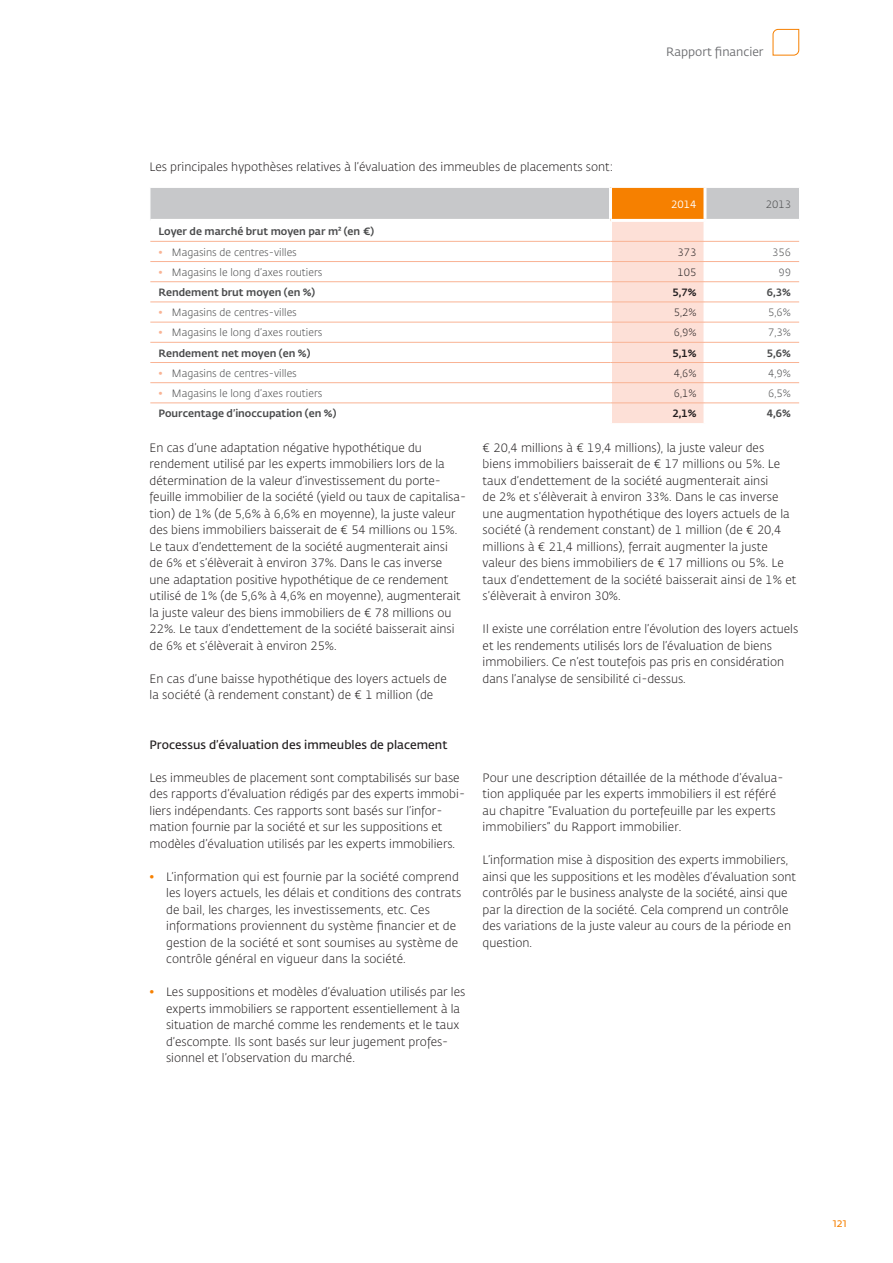
<style>
.page{position:relative;width:893px;height:1263px;background:#fff}
.page>*{position:absolute;margin:0;border:0;box-sizing:border-box;transform-origin:0 0}
.bodytekst{font:300 12px/16.5px "Fedra Sans Std";color:#231f20}
.opsomming{font:300 12px/16.5px "Fedra Sans Std";letter-spacing:.01em;color:#231f20}
.bodytekst_meerdere_K{font:300 12px "Fedra Sans Std";color:#231f20}
.bodytekst_meerdere_K-2{font:600 12px "Fedra Sans Std";color:#231f20}
.t1{font:12px "Fedra Sans Std";color:#6c6d70}
.t2{font:12px "Fedra Sans Std";color:#f68000}
.Tabel_-_bodytekst{font:300 10.5px "Fedra Sans Std";color:#494a4b}
.Tabel_-_bodytekst_Me{font:500 10.5px "Fedra Sans Std";color:#494a4b}
.Tabel_-_bodytekst_ko{font:300 10.5px "Fedra Sans Std";color:#231f20}
.Tabel_-_bodytekst_re{font:300 10.5px "Fedra Sans Std";color:#494a4b}
.Tabel_-_bodytekst_ko-2{font:500 10.5px "Fedra Sans Std";color:#231f20}
.Tabel_-_kop_aanduidi{font:10.5px "Fedra Sans Std";color:#fff}
.Tabel_-_Kop_rechts{font:300 10.5px "Fedra Sans Std";color:#494a4b}
.s1{color:#f9b394}
.s2{color:#f68000}
</style>
<div class="page">
<svg style="left:772px;top:29px;width:27px;height:27px"></svg>
<svg style="left:150px;top:187px;width:650px;height:236px"></svg>
<hr style="left:609px;top:188px;width:3px;height:31px;background:#fff">
<hr style="left:703px;top:188px;width:3px;height:31px;background:#fff">
<hr style="left:150px;top:219px;width:460px;height:3px;background:#fff">
<hr style="left:609px;top:222px;width:3px;height:19px;background:#fff">
<hr style="left:705px;top:219px;width:94px;height:3px;background:#fff">
<hr style="left:703px;top:222px;width:3px;height:19px;background:#fff">
<hr style="left:609px;top:242px;width:3px;height:19px;background:#fff">
<hr style="left:703px;top:242px;width:3px;height:19px;background:#fff">
<hr style="left:609px;top:262px;width:3px;height:20px;background:#fff">
<hr style="left:703px;top:262px;width:3px;height:20px;background:#fff">
<hr style="left:609px;top:282px;width:3px;height:20px;background:#fff">
<hr style="left:703px;top:282px;width:3px;height:20px;background:#fff">
<hr style="left:609px;top:302px;width:3px;height:20px;background:#fff">
<hr style="left:703px;top:302px;width:3px;height:20px;background:#fff">
<hr style="left:609px;top:322px;width:3px;height:20px;background:#fff">
<hr style="left:703px;top:322px;width:3px;height:20px;background:#fff">
<hr style="left:609px;top:342px;width:3px;height:20px;background:#fff">
<hr style="left:703px;top:342px;width:3px;height:20px;background:#fff">
<hr style="left:609px;top:363px;width:3px;height:19px;background:#fff">
<hr style="left:703px;top:363px;width:3px;height:19px;background:#fff">
<hr style="left:609px;top:383px;width:3px;height:20px;background:#fff">
<hr style="left:703px;top:383px;width:3px;height:20px;background:#fff">
<hr style="left:609px;top:403px;width:3px;height:20px;background:#fff">
<hr style="left:703px;top:403px;width:3px;height:20px;background:#fff">
<hr style="left:150px;top:241px;width:460px;height:1px;background:#f9b394">
<hr style="left:150px;top:261px;width:460px;height:1px;background:#f9b394">
<hr style="left:150px;top:281px;width:460px;height:1px;background:#f9b394">
<hr style="left:150px;top:302px;width:460px;height:1px;background:#f9b394">
<hr style="left:150px;top:322px;width:460px;height:1px;background:#f9b394">
<hr style="left:150px;top:342px;width:460px;height:1px;background:#f9b394">
<hr style="left:150px;top:362px;width:460px;height:1px;background:#f9b394">
<hr style="left:150px;top:382px;width:460px;height:1px;background:#f9b394">
<hr style="left:610px;top:241px;width:95px;height:1px;background:#f9b394">
<hr style="left:610px;top:261px;width:95px;height:1px;background:#f9b394">
<hr style="left:610px;top:281px;width:95px;height:1px;background:#f9b394">
<hr style="left:610px;top:302px;width:95px;height:1px;background:#f9b394">
<hr style="left:610px;top:322px;width:95px;height:1px;background:#f9b394">
<hr style="left:610px;top:342px;width:95px;height:1px;background:#f9b394">
<hr style="left:610px;top:362px;width:95px;height:1px;background:#f9b394">
<hr style="left:610px;top:382px;width:95px;height:1px;background:#f9b394">
<hr style="left:705px;top:241px;width:94px;height:1px;background:#f9b394">
<hr style="left:705px;top:261px;width:94px;height:1px;background:#f9b394">
<hr style="left:705px;top:281px;width:94px;height:1px;background:#f9b394">
<hr style="left:705px;top:302px;width:94px;height:1px;background:#f9b394">
<hr style="left:705px;top:322px;width:94px;height:1px;background:#f9b394">
<hr style="left:705px;top:342px;width:94px;height:1px;background:#f9b394">
<hr style="left:705px;top:362px;width:94px;height:1px;background:#f9b394">
<hr style="left:705px;top:382px;width:94px;height:1px;background:#f9b394">
<hr style="left:150px;top:403px;width:460px;height:1px;background:#f9b394">
<hr style="left:610px;top:219px;width:95px;height:3px;background:#fff">
<hr style="left:610px;top:403px;width:95px;height:1px;background:#f9b394">
<hr style="left:705px;top:403px;width:94px;height:1px;background:#f9b394">
<p class="bodytekst_meerdere_K" style="left:150px;top:160px;width:465px">Les principales hypothèses relatives à l’évaluation des immeubles de placements sont:</p>
<p class="t1" style="left:666px;top:44px;width:99px">Rapport financier</p>
<p class="Tabel_-_kop_aanduidi" style="left:671px;top:198px;width:27px">2014</p>
<p class="Tabel_-_Kop_rechts" style="left:766px;top:198px;width:27px">2013</p>
<p class="Tabel_-_bodytekst_Me" style="left:158px;top:225px;width:217px">Loyer de marché brut moyen par m² (en €)</p>
<p class="Tabel_-_bodytekst" style="left:158px;top:246px;width:140px"><span class="s1">•</span> Magasins de centres-villes</p>
<p class="Tabel_-_bodytekst_ko" style="left:678px;top:246px;width:20px">373</p>
<p class="Tabel_-_bodytekst_re" style="left:772px;top:246px;width:20px">356</p>
<p class="Tabel_-_bodytekst" style="left:158px;top:266px;width:165px"><span class="s1">•</span> Magasins le long d’axes routiers</p>
<p class="Tabel_-_bodytekst_ko" style="left:678px;top:266px;width:20px">105</p>
<p class="Tabel_-_bodytekst_re" style="left:778px;top:266px;width:14px">99</p>
<p class="Tabel_-_bodytekst_Me" style="left:158px;top:286px;width:158px">Rendement brut moyen (en %)</p>
<p class="Tabel_-_bodytekst_ko-2" style="left:672px;top:286px;width:26px">5,7%</p>
<p class="Tabel_-_bodytekst_Me" style="left:767px;top:286px;width:26px">6,3%</p>
<p class="Tabel_-_bodytekst" style="left:158px;top:306px;width:140px"><span class="s1">•</span> Magasins de centres-villes</p>
<p class="Tabel_-_bodytekst_ko" style="left:674px;top:306px;width:24px">5,2%</p>
<p class="Tabel_-_bodytekst_re" style="left:768px;top:306px;width:24px">5,6%</p>
<p class="Tabel_-_bodytekst" style="left:158px;top:326px;width:165px"><span class="s1">•</span> Magasins le long d’axes routiers</p>
<p class="Tabel_-_bodytekst_ko" style="left:674px;top:326px;width:24px">6,9%</p>
<p class="Tabel_-_bodytekst_re" style="left:768px;top:326px;width:24px">7,3%</p>
<p class="Tabel_-_bodytekst_Me" style="left:158px;top:346px;width:153px">Rendement net moyen (en %)</p>
<p class="Tabel_-_bodytekst_ko-2" style="left:672px;top:346px;width:26px">5,1%</p>
<p class="Tabel_-_bodytekst_Me" style="left:767px;top:346px;width:26px">5,6%</p>
<p class="Tabel_-_bodytekst" style="left:158px;top:367px;width:140px"><span class="s1">•</span> Magasins de centres-villes</p>
<p class="Tabel_-_bodytekst_ko" style="left:674px;top:367px;width:24px">4,6%</p>
<p class="Tabel_-_bodytekst_re" style="left:768px;top:367px;width:24px">4,9%</p>
<p class="Tabel_-_bodytekst" style="left:158px;top:387px;width:165px"><span class="s1">•</span> Magasins le long d’axes routiers</p>
<p class="Tabel_-_bodytekst_ko" style="left:674px;top:387px;width:24px">6,1%</p>
<p class="Tabel_-_bodytekst_re" style="left:768px;top:387px;width:24px">6,5%</p>
<p class="Tabel_-_bodytekst_Me" style="left:158px;top:407px;width:179px">Pourcentage d’inoccupation (en %)</p>
<p class="Tabel_-_bodytekst_ko-2" style="left:672px;top:407px;width:26px">2,1%</p>
<p class="Tabel_-_bodytekst_Me" style="left:767px;top:407px;width:26px">4,6%</p>
<p class="bodytekst" style="left:150px;top:439px;width:318px">En cas d’une adaptation négative hypothétique du rendement utilisé par les experts immobiliers lors de la détermination de la valeur d’investissement du porte&shy;feuille immobilier de la société (yield ou taux de capitalisa&shy;tion) de 1% (de 5,6% à 6,6% en moyenne), la juste valeur des biens immobiliers baisserait de € 54 millions ou 15%.<br>Le taux d’endettement de la société augmenterait ainsi<br>de 6% et s’élèverait à environ 37%. Dans le cas inverse<br>une adaptation positive hypothétique de ce rendement utilisé de 1% (de 5,6% à 4,6% en moyenne), augmenterait la juste valeur des biens immobiliers de € 78 millions ou 22%. Le taux d’endettement de la société baisserait ainsi de 6% et s’élèverait à environ 25%.</p>
<p class="bodytekst" style="left:150px;top:670px;width:299px">En cas d’une baisse hypothétique des loyers actuels de la société (à rendement constant) de € 1 million (de</p>
<p class="bodytekst" style="left:483px;top:439px;width:315px">€ 20,4 millions à € 19,4 millions), la juste valeur des<br>biens immobiliers baisserait de € 17 millions ou 5%. Le taux d’endettement de la société augmenterait ainsi<br>de 2% et s’élèverait à environ 33%. Dans le cas inverse une augmentation hypothétique des loyers actuels de la société (à rendement constant) de 1 million (de € 20,4 millions à € 21,4 millions), ferrait augmenter la juste valeur des biens immobiliers de € 17 millions ou 5%. Le taux d’endettement de la société baisserait ainsi de 1% et s’élèverait à environ 30%.</p>
<p class="bodytekst" style="left:483px;top:621px;width:317px">Il existe une corrélation entre l’évolution des loyers actuels et les rendements utilisés lors de l’évaluation de biens immobiliers. Ce n’est toutefois pas pris en considération dans l’analyse de sensibilité ci-dessus.</p>
<p class="bodytekst_meerdere_K-2" style="left:150px;top:737px;width:299px">Processus d’évaluation des immeubles de placement</p>
<p class="bodytekst" style="left:150px;top:769px;width:317px">Les immeubles de placement sont comptabilisés sur base des rapports d’évaluation rédigés par des experts immobi&shy;liers indépendants. Ces rapports sont basés sur l’infor&shy;mation fournie par la société et sur les suppositions et modèles d’évaluation utilisés par les experts immobiliers.</p>
<p class="opsomming" style="left:166px;top:868px;width:297px;text-indent:-16px"><span class="s2">•</span> L’information qui est fournie par la société comprend les loyers actuels, les délais et conditions des contrats de bail, les charges, les investissements, etc. Ces informations proviennent du système financier et de gestion de la société et sont soumises au système de contrôle général en vigueur dans la société.</p>
<p class="opsomming" style="left:166px;top:984px;width:301px;text-indent:-16px"><span class="s2">•</span> Les suppositions et modèles d’évaluation utilisés par les experts immobiliers se rapportent essentiellement à la situation de marché comme les rendements et le taux d’escompte. Ils sont basés sur leur jugement profes&shy;sionnel et l’observation du marché.</p>
<p class="bodytekst" style="left:483px;top:769px;width:302px">Pour une description détaillée de la méthode d’évalua&shy;tion appliquée par les experts immobiliers il est référé au chapitre “Evaluation du portefeuille par les experts immobiliers” du Rapport immobilier.</p>
<p class="bodytekst" style="left:483px;top:852px;width:315px">L’information mise à disposition des experts immobiliers, ainsi que les suppositions et les modèles d’évaluation sont contrôlés par le business analyste de la société, ainsi que par la direction de la société. Cela comprend un contrôle des variations de la juste valeur au cours de la période en question.</p>
<p class="t2" style="left:833px;top:1216px;width:15px">121</p>
</div>
